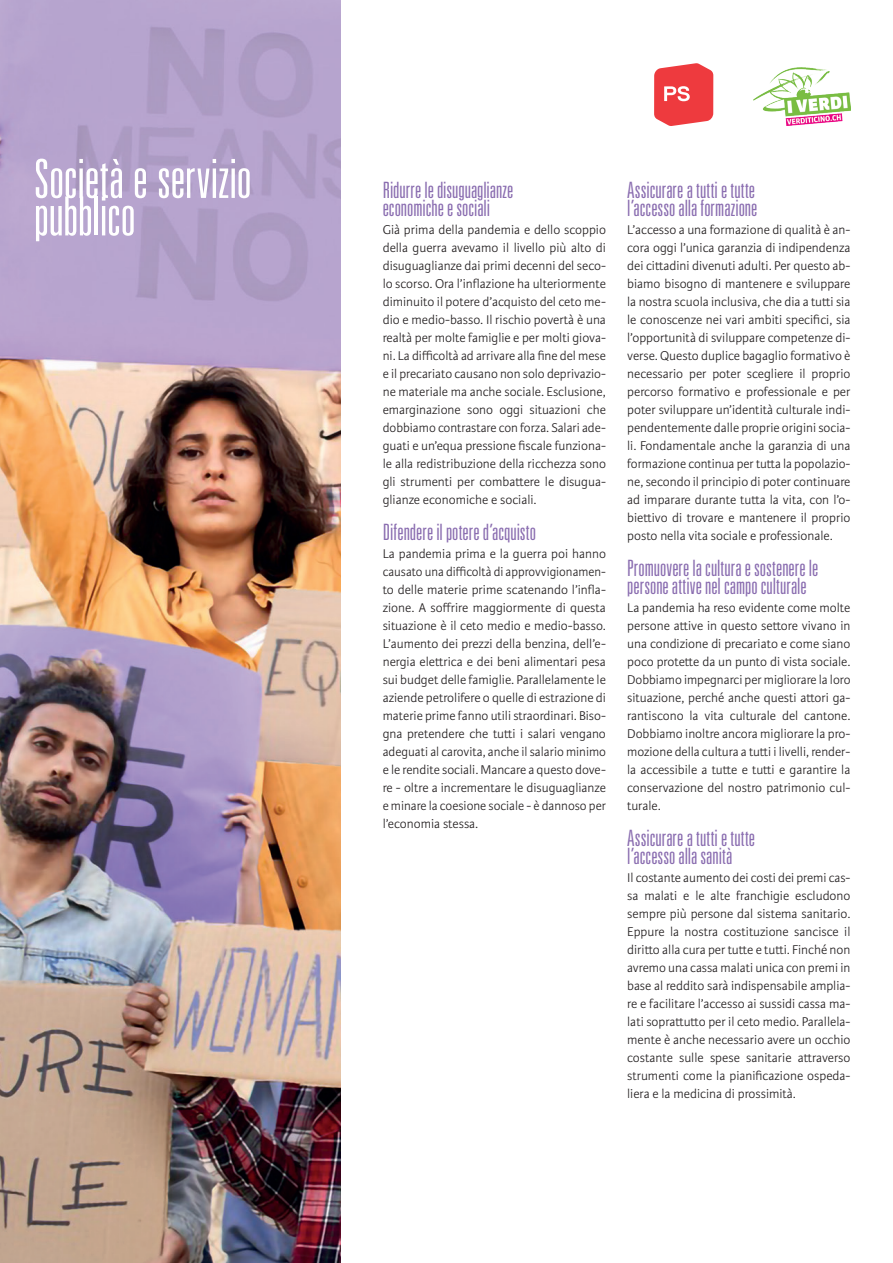
<style>
.page{position:relative;width:893px;height:1263px;background:#fff}
.page>*{position:absolute;margin:0;border:0;box-sizing:border-box;transform-origin:0 0}
._02_Haupttitel_48_Pu{font:300 ultra-condensed 54px "Univers LT Std";letter-spacing:-.005em;color:#fff}
._02_Haupttitel_48_Pu-2{font:300 ultra-condensed 22.5px/18px "Univers LT Std";color:#8a6db0}
.t1{font:300 13.5px/18px "Karmina Sans";color:#231f20;text-align:justify}
</style>
<div class="page">
<img style="left:0;top:0;width:340px;height:1263px">
<svg style="left:654px;top:63px;width:59px;height:63px;background:#f05a5d"></svg>
<img style="left:753px;top:67px;width:97px;height:58px">
<p class="_02_Haupttitel_48_Pu" style="left:34px;top:151px;width:219px">Società e servizio</p>
<p class="_02_Haupttitel_48_Pu" style="left:34px;top:188px;width:103px">pubblico</p>
<p class="_02_Haupttitel_48_Pu-2" style="left:383px;top:181px;width:132px">Ridurre le disuguaglianze</p>
<p class="_02_Haupttitel_48_Pu-2" style="left:383px;top:199px;width:109px">economiche e sociali</p>
<p class="t1" style="left:383px;top:221px;width:225px">Già prima della pandemia e dello scoppio della guerra avevamo il livello più alto di disuguaglianze dai primi decenni del seco&shy;lo scorso. Ora l’inflazione ha ulteriormente diminuito il potere d’acquisto del ceto me&shy;dio e medio-basso. Il rischio povertà è una realtà per molte famiglie e per molti giova&shy;ni. La difficoltà ad arrivare alla fine del mese e il precariato causano non solo deprivazio&shy;ne materiale ma anche sociale. Esclusione, emarginazione sono oggi situazioni che dobbiamo contrastare con forza. Salari ade&shy;guati e un’equa pressione fiscale funziona&shy;le alla redistribuzione della ricchezza sono gli strumenti per combattere le disugua&shy;glianze economiche e sociali.</p>
<p class="_02_Haupttitel_48_Pu-2" style="left:383px;top:523px;width:155px">Difendere il potere d’acquisto</p>
<p class="t1" style="left:383px;top:545px;width:225px">La pandemia prima e la guerra poi hanno causato una difficoltà di approvvigionamen&shy;to delle materie prime scatenando l’infla&shy;zione. A soffrire maggiormente di questa situazione è il ceto medio e medio-basso.<br>L’aumento dei prezzi della benzina, dell’e&shy;nergia elettrica e dei beni alimentari pesa sui budget delle famiglie. Parallelamente le aziende petrolifere o quelle di estrazione di materie prime fanno utili straordinari. Biso&shy;gna pretendere che tutti i salari vengano adeguati al carovita, anche il salario minimo e le rendite sociali. Mancare a questo dove&shy;re - oltre a incrementare le disuguaglianze e minare la coesione sociale - è dannoso per l’economia stessa.</p>
<p class="_02_Haupttitel_48_Pu-2" style="left:627px;top:181px;width:129px">Assicurare a tutti e tutte</p>
<p class="_02_Haupttitel_48_Pu-2" style="left:627px;top:199px;width:132px">l’accesso alla formazione</p>
<p class="t1" style="left:627px;top:221px;width:225px">L’accesso a una formazione di qualità è an&shy;cora oggi l’unica garanzia di indipendenza dei cittadini divenuti adulti. Per questo ab&shy;biamo bisogno di mantenere e sviluppare la nostra scuola inclusiva, che dia a tutti sia le conoscenze nei vari ambiti specifici, sia l’opportunità di sviluppare competenze di&shy;verse. Questo duplice bagaglio formativo è necessario per poter scegliere il proprio percorso formativo e professionale e per poter sviluppare un’identità culturale indi&shy;pendentemente dalle proprie origini socia&shy;li. Fondamentale anche la garanzia di una formazione continua per tutta la popolazio&shy;ne, secondo il principio di poter continuare ad imparare durante tutta la vita, con l’o&shy;biettivo di trovare e mantenere il proprio posto nella vita sociale e professionale.</p>
<p class="_02_Haupttitel_48_Pu-2" style="left:627px;top:559px;width:193px">Promuovere la cultura e sostenere le persone attive nel campo culturale</p>
<p class="t1" style="left:627px;top:599px;width:225px">La pandemia ha reso evidente come molte persone attive in questo settore vivano in una condizione di precariato e come siano poco protette da un punto di vista sociale.<br>Dobbiamo impegnarci per migliorare la loro situazione, perché anche questi attori ga&shy;rantiscono la vita culturale del cantone.<br>Dobbiamo inoltre ancora migliorare la pro&shy;mozione della cultura a tutti i livelli, render&shy;la accessibile a tutte e tutti e garantire la conservazione del nostro patrimonio cul&shy;turale.</p>
<p class="_02_Haupttitel_48_Pu-2" style="left:627px;top:829px;width:129px">Assicurare a tutti e tutte</p>
<p class="_02_Haupttitel_48_Pu-2" style="left:627px;top:847px;width:107px">l’accesso alla sanità</p>
<p class="t1" style="left:627px;top:869px;width:225px">Il costante aumento dei costi dei premi cas&shy;sa malati e le alte franchigie escludono sempre più persone dal sistema sanitario.<br>Eppure la nostra costituzione sancisce il diritto alla cura per tutte e tutti. Finché non avremo una cassa malati unica con premi in base al reddito sarà indispensabile amplia&shy;re e facilitare l’accesso ai sussidi cassa ma&shy;lati soprattutto per il ceto medio. Parallela&shy;mente è anche necessario avere un occhio costante sulle spese sanitarie attraverso strumenti come la pianificazione ospeda&shy;liera e la medicina di prossimità.</p>
</div>
